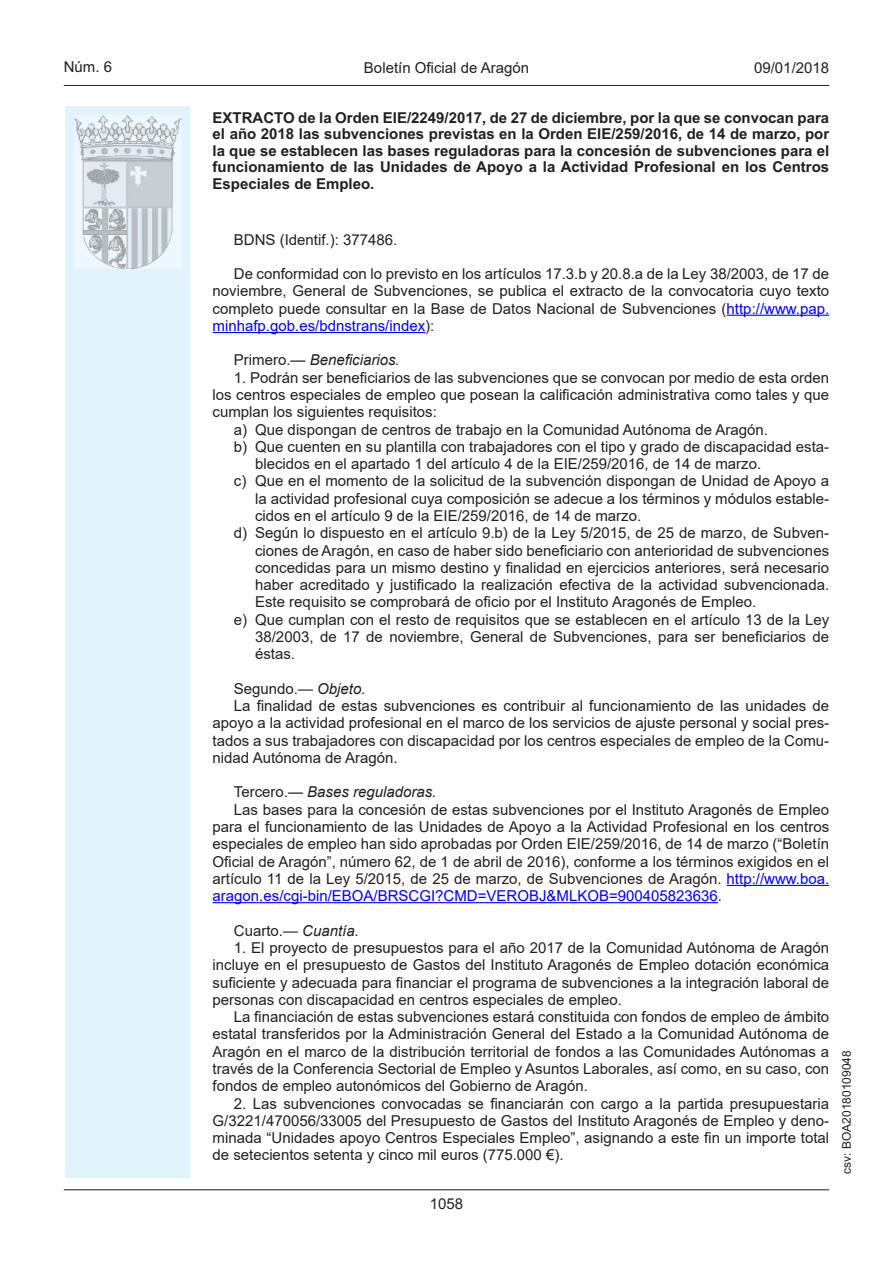
<style>
.page{position:relative;width:893px;height:1263px;background:#fff}
.page>*{position:absolute;margin:0;border:0;box-sizing:border-box;transform-origin:0 0}
.inicio_de_parrafo{font:15px/17.2px "Arial";color:#231f20;text-align:justify}
.Sangrado_01{font:15px/17.2px "Arial";color:#231f20;text-align:justify}
.Titulo_text{font:700 15px/16.5px "Arial";color:#231f20;text-align:justify}
.inicio_de_parrafo-2{font:italic 15px "Arial";color:#231f20}
.estilo_head-c{font:15px "Arial";color:#231f20}
.estilo_head-d{font:15px "Arial MT2";color:#231f20}
.estilo_head-i{font:15px "Arial MT2";color:#231f20}
.numero_pagina{font:15px "Arial MT2";color:#231f20}
.estilo_head-i-2{font:12px "Arial MT2";color:#231f20}
.s1{color:#00f}
.s2{font-style:normal}
.s3{font-style:italic}
.s4{font-family:"Arial MT2"}
</style>
<div class="page">
<div style="left:65px;top:106px;width:125px;height:1072px;background:#e1f4fc"></div>
<img style="left:75px;top:115px;width:106px;height:153px">
<hr style="left:64px;top:85px;width:765px;height:1px;background:#231f20">
<hr style="left:64px;top:1189px;width:765px;height:1px;background:#231f20">
<hr style="left:727px;top:315px;width:102px;height:1px;background:#00f">
<hr style="left:213px;top:332px;width:212px;height:1px;background:#00f">
<hr style="left:727px;top:885px;width:102px;height:1px;background:#00f">
<hr style="left:213px;top:902px;width:505px;height:1px;background:#00f">
<p class="estilo_head-i" style="left:64px;top:57px;width:50px">Núm. 6</p>
<p class="estilo_head-c" style="left:364px;top:57px;width:167px">Boletín Oficial de Aragón</p>
<p class="estilo_head-d" style="left:754px;top:57px;width:77px">09/01/2018</p>
<p class="Titulo_text" style="left:213px;top:110px;width:618px">EXTRACTO de la Orden EIE/2249/2017, de 27 de diciembre, por la que se convocan para el año 2018 las subvenciones previstas en la Orden EIE/259/2016, de 14 de marzo, por la que se establecen las bases reguladoras para la concesión de subvenciones para el funcionamiento de las Unidades de Apoyo a la Actividad Profesional en los Centros Especiales de Empleo.</p>
<p class="inicio_de_parrafo" style="left:234px;top:231px;width:165px">BDNS (Identif.): 377486.</p>
<p class="inicio_de_parrafo" style="left:213px;top:265px;width:618px;text-indent:21px">De conformidad con lo previsto en los artículos 17.3.b y 20.8.a de la Ley 38/2003, de 17 de noviembre, General de Subvenciones, se publica el extracto de la convocatoria cuyo texto completo puede consultar en la Base de Datos Nacional de Subvenciones (<span class="s1">http://www.pap. minhafp.gob.es/bdnstrans/index</span>):</p>
<p class="inicio_de_parrafo-2" style="left:234px;top:350px;width:167px"><span class="s2">Primero.</span>— Beneficiarios.</p>
<p class="inicio_de_parrafo" style="left:213px;top:369px;width:618px;text-indent:21px">1. Podrán ser beneficiarios de las subvenciones que se convocan por medio de esta orden los centros especiales de empleo que posean la calificación administrativa como tales y que cumplan los siguientes requisitos:</p>
<p class="Sangrado_01" style="left:234px;top:421px;width:536px">a) Que dispongan de centros de trabajo en la Comunidad Autónoma de Aragón.</p>
<p class="Sangrado_01" style="left:255px;top:438px;width:576px;text-indent:-21px">b) Que cuenten en su plantilla con trabajadores con el tipo y grado de discapacidad esta&shy;blecidos en el apartado 1 del artículo 4 de la EIE/259/2016, de 14 de marzo.</p>
<p class="Sangrado_01" style="left:255px;top:472px;width:576px;text-indent:-21px">c) Que en el momento de la solicitud de la subvención dispongan de Unidad de Apoyo a la actividad profesional cuya composición se adecue a los términos y módulos estable&shy;cidos en el artículo 9 de la EIE/259/2016, de 14 de marzo.</p>
<p class="Sangrado_01" style="left:255px;top:524px;width:576px;text-indent:-21px">d) Según lo dispuesto en el artículo 9.b) de la Ley 5/2015, de 25 de marzo, de Subven&shy;ciones de Aragón, en caso de haber sido beneficiario con anterioridad de subvenciones concedidas para un mismo destino y finalidad en ejercicios anteriores, será necesario haber acreditado y justificado la realización efectiva de la actividad subvencionada.<br>Este requisito se comprobará de oficio por el Instituto Aragonés de Empleo.</p>
<p class="Sangrado_01" style="left:255px;top:611px;width:576px;text-indent:-21px">e) Que cumplan con el resto de requisitos que se establecen en el artículo 13 de la Ley 38/2003, de 17 de noviembre, General de Subvenciones, para ser beneficiarios de éstas.</p>
<p class="inicio_de_parrafo" style="left:234px;top:680px;width:133px">Segundo.— <span class="s3">Objeto.</span></p>
<p class="inicio_de_parrafo" style="left:213px;top:697px;width:618px;text-indent:21px">La finalidad de estas subvenciones es contribuir al funcionamiento de las unidades de apoyo a la actividad profesional en el marco de los servicios de ajuste personal y social pres&shy;tados a sus trabajadores con discapacidad por los centros especiales de empleo de la Comu&shy;nidad Autónoma de Aragón.</p>
<p class="inicio_de_parrafo-2" style="left:234px;top:782px;width:204px"><span class="s2">Tercero.</span>— Bases reguladoras.</p>
<p class="inicio_de_parrafo" style="left:213px;top:801px;width:618px;text-indent:21px">Las bases para la concesión de estas subvenciones por el Instituto Aragonés de Empleo para el funcionamiento de las Unidades de Apoyo a la Actividad Profesional en los centros especiales de empleo han sido aprobadas por Orden EIE/259/2016, de 14 de marzo (“Boletín Oficial de Aragón”, número 62, de 1 de abril de 2016), conforme a los términos exigidos en el artículo 11 de la Ley 5/2015, de 25 de marzo, de Subvenciones de Aragón. <span class="s1">http://www.boa. aragon.es/cgi-bin/EBOA/BRSCGI?CMD=VEROBJ&amp;MLKOB=900405823636</span><span class="s4">.</span></p>
<p class="inicio_de_parrafo" style="left:234px;top:922px;width:127px">Cuarto.— <span class="s3">Cuantía.</span></p>
<p class="inicio_de_parrafo" style="left:213px;top:939px;width:618px;text-indent:21px">1. El proyecto de presupuestos para el año 2017 de la Comunidad Autónoma de Aragón incluye en el presupuesto de Gastos del Instituto Aragonés de Empleo dotación económica suficiente y adecuada para financiar el programa de subvenciones a la integración laboral de personas con discapacidad en centros especiales de empleo.</p>
<p class="inicio_de_parrafo" style="left:213px;top:1008px;width:618px;text-indent:21px">La financiación de estas subvenciones estará constituida con fondos de empleo de ámbito estatal transferidos por la Administración General del Estado a la Comunidad Autónoma de Aragón en el marco de la distribución territorial de fondos a las Comunidades Autónomas a través de la Conferencia Sectorial de Empleo y Asuntos Laborales, así como, en su caso, con fondos de empleo autonómicos del Gobierno de Aragón.</p>
<p class="inicio_de_parrafo" style="left:213px;top:1094px;width:618px;text-indent:21px">2. Las subvenciones convocadas se financiarán con cargo a la partida presupuestaria G/3221/470056/33005 del Presupuesto de Gastos del Instituto Aragonés de Empleo y deno&shy;minada “Unidades apoyo Centros Especiales Empleo”, asignando a este fin un importe total de setecientos setenta y cinco mil euros (775.000 €).</p>
<p class="numero_pagina" style="left:430px;top:1193px;width:35px">1058</p>
<p class="estilo_head-i-2" style="left:838px;top:1174px;width:125px;rotate:-90deg">csv: BOA20180109048</p>
</div>
